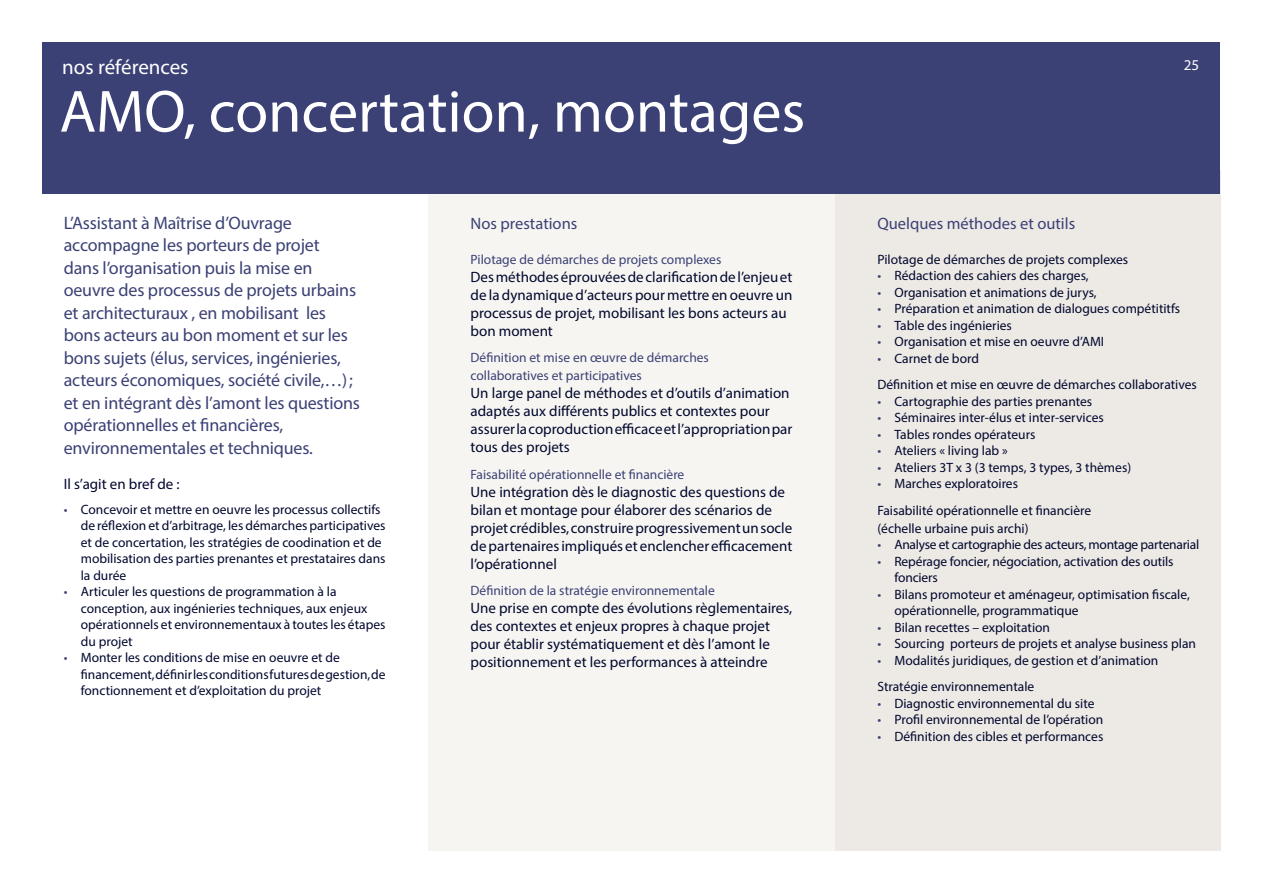
<style>
.page{position:relative;width:1263px;height:893px;background:#fff}
.page>*{position:absolute;margin:0;border:0;box-sizing:border-box;transform-origin:0 0}
.grand_titre_de_page{font:60px "Myriad Pro";color:#fff}
.grand_titre_de_page-2{font:21px "Myriad Pro";color:#fff}
.chapeau{font:18px/22.5px "Myriad Pro";letter-spacing:-.01em;color:#3b4175}
.titre_de_colonne{font:16.5px "Myriad Pro";color:#3b4175}
.paragraphe_labeur{font:15px/18px "Myriad Pro";color:#00072d}
.t1{font:15px "Myriad Pro";color:#fff}
.t2{font:13.5px/16.5px "Myriad Pro";color:#00072d}
.intertitre_de_colonne{font:13.5px/18px "Myriad Pro";color:#3b4175}
.t3{font:13.5px "Myriad Pro";letter-spacing:-.02em;color:#00072d}
.s1{color:#3b4175}
</style>
<div class="page">
<div style="left:428px;top:170px;width:407px;height:680px;background:#f7f5f2"></div>
<div style="left:835px;top:170px;width:385px;height:680px;background:#ede9e5"></div>
<div style="left:43px;top:43px;width:1177px;height:151px;background:#3b4175"></div>
<p class="grand_titre_de_page-2" style="left:62px;top:54px;width:128px">nos références</p>
<p class="grand_titre_de_page" style="left:60px;top:75px;width:747px">AMO, concertation, montages</p>
<p class="chapeau" style="left:64px;top:211px;width:298px">L’Assistant à Maîtrise d’Ouvrage accompagne les porteurs de projet<br>dans l’organisation puis la mise en oeuvre des processus de projets urbains et architecturaux , en mobilisant les bons acteurs au bon moment et sur les bons sujets (élus, services, ingénieries, acteurs économiques, société civile,…); et en intégrant dès l’amont les questions opérationnelles et financières, environnementales et techniques.</p>
<p class="paragraphe_labeur" style="left:64px;top:474px;width:117px">Il s’agit en bref de :</p>
<p class="t2" style="left:81px;top:501px;width:306px;text-indent:-17px"><span class="s1">•</span> Concevoir et mettre en oeuvre les processus collectifs de réflexion et d’arbitrage, les démarches participatives et de concertation, les stratégies de coodination et de mobilisation des parties prenantes et prestataires dans la durée</p>
<p class="t2" style="left:81px;top:583px;width:306px;text-indent:-17px"><span class="s1">•</span> Articuler les questions de programmation à la conception, aux ingénieries techniques, aux enjeux opérationnels et environnementaux à toutes les étapes du projet</p>
<p class="t2" style="left:81px;top:649px;width:306px;text-indent:-17px"><span class="s1">•</span> Monter les conditions de mise en oeuvre et de financement, définir les conditions futures de gestion, de fonctionnement et d’exploitation du projet</p>
<p class="titre_de_colonne" style="left:471px;top:213px;width:108px">Nos prestations</p>
<p class="intertitre_de_colonne" style="left:471px;top:250px;width:252px">Pilotage de démarches de projets complexes</p>
<p class="paragraphe_labeur" style="left:471px;top:268px;width:323px">Des méthodes éprouvées de clarification de l’enjeu et de la dynamique d’acteurs pour mettre en oeuvre un processus de projet, mobilisant les bons acteurs au bon moment</p>
<p class="intertitre_de_colonne" style="left:471px;top:349px;width:240px">Définition et mise en œuvre de démarches collaboratives et participatives</p>
<p class="paragraphe_labeur" style="left:471px;top:384px;width:323px">Un large panel de méthodes et d’outils d’animation adaptés aux différents publics et contextes pour assurer la coproduction efficace et l’appropriation par tous des projets</p>
<p class="intertitre_de_colonne" style="left:471px;top:465px;width:215px">Faisabilité opérationnelle et financière</p>
<p class="paragraphe_labeur" style="left:471px;top:483px;width:323px">Une intégration dès le diagnostic des questions de bilan et montage pour élaborer des scénarios de projet crédibles, construire progressivement un socle de partenaires impliqués et enclencher efficacement l’opérationnel</p>
<p class="intertitre_de_colonne" style="left:471px;top:582px;width:246px">Définition de la stratégie environnementale</p>
<p class="paragraphe_labeur" style="left:471px;top:599px;width:323px">Une prise en compte des évolutions règlementaires, des contextes et enjeux propres à chaque projet pour établir systématiquement et dès l’amont le positionnement et les performances à atteindre</p>
<p class="t1" style="left:1184px;top:55px;width:17px">25</p>
<p class="titre_de_colonne" style="left:877px;top:213px;width:199px">Quelques méthodes et outils</p>
<p class="t2" style="left:877px;top:251px;width:252px">Pilotage de démarches de projets complexes</p>
<p class="t2" style="left:877px;top:267px;width:213px"><span class="s1">•</span> Rédaction des cahiers des charges,</p>
<p class="t2" style="left:877px;top:284px;width:221px"><span class="s1">•</span> Organisation et animations de jurys,</p>
<p class="t2" style="left:877px;top:300px;width:304px"><span class="s1">•</span> Préparation et animation de dialogues compétititfs</p>
<p class="t2" style="left:877px;top:317px;width:136px"><span class="s1">•</span> Table des ingénieries</p>
<p class="t2" style="left:877px;top:333px;width:228px"><span class="s1">•</span> Organisation et mise en oeuvre d’AMI</p>
<p class="t2" style="left:877px;top:350px;width:103px"><span class="s1">•</span> Carnet de bord</p>
<p class="t2" style="left:877px;top:376px;width:321px">Définition et mise en œuvre de démarches collaboratives</p>
<p class="t2" style="left:877px;top:393px;width:216px"><span class="s1">•</span> Cartographie des parties prenantes</p>
<p class="t2" style="left:877px;top:409px;width:228px"><span class="s1">•</span> Séminaires inter-élus et inter-services</p>
<p class="t2" style="left:877px;top:426px;width:159px"><span class="s1">•</span> Tables rondes opérateurs</p>
<p class="t2" style="left:877px;top:442px;width:132px"><span class="s1">•</span> Ateliers « living lab »</p>
<p class="t2" style="left:877px;top:459px;width:255px"><span class="s1">•</span> Ateliers 3T x 3 (3 temps, 3 types, 3 thèmes)</p>
<p class="t2" style="left:877px;top:475px;width:142px"><span class="s1">•</span> Marches exploratoires</p>
<p class="t2" style="left:877px;top:501px;width:215px;line-height:18px">Faisabilité opérationnelle et financière (échelle urbaine puis archi)</p>
<p class="t3" style="left:877px;top:536px;width:323px"><span class="s1">•</span> Analyse et cartographie des acteurs, montage partenarial</p>
<p class="t2" style="left:894px;top:553px;width:280px;text-indent:-17px"><span class="s1">•</span> Repérage foncier, négociation, activation des outils fonciers</p>
<p class="t2" style="left:894px;top:586px;width:297px;text-indent:-17px"><span class="s1">•</span> Bilans promoteur et aménageur, optimisation fiscale, opérationnelle, programmatique</p>
<p class="t2" style="left:877px;top:619px;width:174px"><span class="s1">•</span> Bilan recettes – exploitation</p>
<p class="t2" style="left:877px;top:635px;width:320px"><span class="s1">•</span> Sourcing porteurs de projets et analyse business plan</p>
<p class="t2" style="left:877px;top:652px;width:282px"><span class="s1">•</span> Modalités juridiques, de gestion et d’animation</p>
<p class="t2" style="left:877px;top:678px;width:158px">Stratégie environnementale</p>
<p class="t2" style="left:877px;top:695px;width:219px"><span class="s1">•</span> Diagnostic environnemental du site</p>
<p class="t2" style="left:877px;top:711px;width:227px"><span class="s1">•</span> Profil environnemental de l’opération</p>
<p class="t2" style="left:877px;top:728px;width:227px"><span class="s1">•</span> Définition des cibles et performances</p>
</div>
